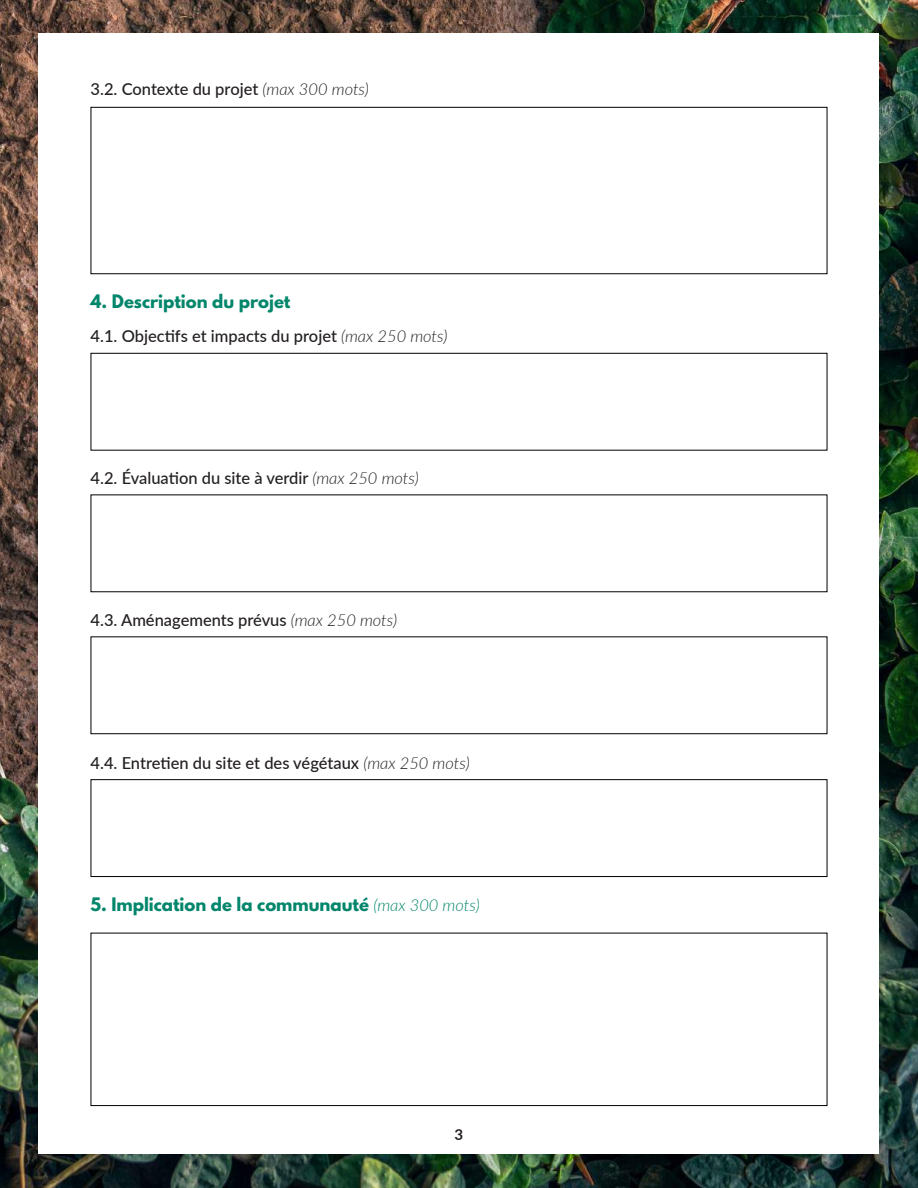
<style>
.page{position:relative;width:918px;height:1188px;background:#fff}
.page>*{position:absolute;margin:0;border:0;box-sizing:border-box;transform-origin:0 0}
.t1{font:500 16.5px "Lato";color:#231f20}
.t2{font:700 16.5px "League Spartan";color:#03866b}
.t3{font:700 15px "Lato";color:#231f20}
.s1{font-weight:300;font-style:italic}
.s2{font-family:"Lato";font-weight:300;font-style:italic}
</style>
<div class="page">
<img style="left:0;top:0;width:918px;height:1188px">
<div style="left:39px;top:34px;width:840px;height:1120px;background:#fff"></div>
<div style="left:91px;top:353px;width:736px;height:98px;background:#fff;border:1px solid #000"></div>
<div style="left:91px;top:636px;width:736px;height:98px;background:#fff;border:1px solid #000"></div>
<div style="left:91px;top:779px;width:736px;height:98px;background:#fff;border:1px solid #000"></div>
<div style="left:91px;top:107px;width:736px;height:167px;background:#fff;border:1px solid #000"></div>
<div style="left:91px;top:933px;width:736px;height:173px;background:#fff;border:1px solid #000"></div>
<p class="t1" style="left:91px;top:77px;width:280px">3.2. Contexte du projet <span class="s1">(max 300 mots)</span></p>
<p class="t2" style="left:91px;top:288px;width:201px">4. Description du projet</p>
<p class="t1" style="left:91px;top:324px;width:358px">4.1. Objectifs et impacts du projet <span class="s1">(max 250 mots)</span></p>
<p class="t1" style="left:91px;top:466px;width:330px">4.2. Évaluation du site à verdir <span class="s1">(max 250 mots)</span></p>
<p class="t1" style="left:91px;top:608px;width:308px">4.3. Aménagements prévus <span class="s1">(max 250 mots)</span></p>
<p class="t1" style="left:91px;top:751px;width:381px">4.4. Entretien du site et des végétaux <span class="s1">(max 250 mots)</span></p>
<p class="t2" style="left:91px;top:892px;width:391px">5. Implication de la communauté <span class="s2">(max 300 mots)</span></p>
<p class="t3" style="left:455px;top:1124px;width:10px">3</p>
</div>
